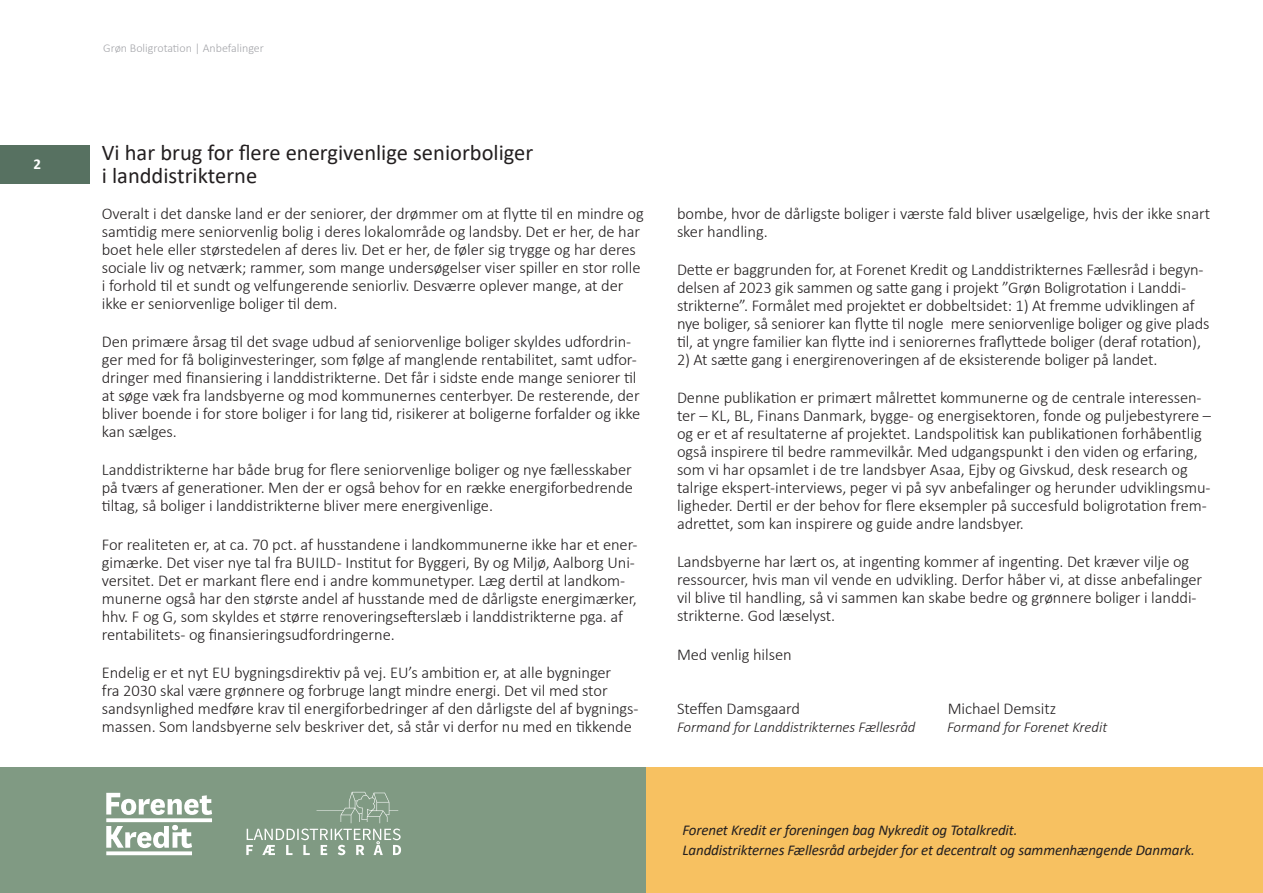
<style>
.page{position:relative;width:1263px;height:893px;background:#fff}
.page>*{position:absolute;margin:0;border:0;box-sizing:border-box;transform-origin:0 0}
.t1{font:22.5px/22.5px "Calibri";color:#231f20}
.Body_Text{font:300 16.5px/18px "Calibri";letter-spacing:-.005em;color:#231f20}
.Body_Text-2{font:italic 15px/19.8px "Calibri";letter-spacing:-.01em;color:#231f20}
.Body_Text-3{font:italic 300 15px "Calibri";letter-spacing:-.005em;color:#231f20}
.t2{font:700 15px "Calibri";color:#fff}
.Body_Text-4{font:300 12px "Calibri";color:#a5a6aa}
</style>
<div class="page">
<div style="left:0;top:767px;width:1263px;height:126px;background:#809a83"></div>
<div style="left:646px;top:767px;width:617px;height:126px;background:#f7c161"></div>
<div style="left:0;top:145px;width:89px;height:38px;background:#577161"></div>
<svg style="left:106px;top:793px;width:106px;height:62px"></svg>
<svg style="left:246px;top:792px;width:155px;height:63px"></svg>
<p class="t2" style="left:34px;top:154px;width:9px">2</p>
<p class="Body_Text-4" style="left:103px;top:41px;width:162px">Grøn Boligrotation | Anbefalinger</p>
<p class="t1" style="left:102px;top:141px;width:433px">Vi har brug for flere energivenlige seniorboliger i landdistrikterne</p>
<p class="Body_Text" style="left:102px;top:204px;width:543px">Overalt i det danske land er der seniorer, der drømmer om at flytte til en mindre og samtidig mere seniorvenlig bolig i deres lokalområde og landsby. Det er her, de har boet hele eller størstedelen af deres liv. Det er her, de føler sig trygge og har deres sociale liv og netværk; rammer, som mange undersøgelser viser spiller en stor rolle i forhold til et sundt og velfungerende seniorliv. Desværre oplever mange, at der ikke er seniorvenlige boliger til dem.</p>
<p class="Body_Text" style="left:102px;top:332px;width:540px">Den primære årsag til det svage udbud af seniorvenlige boliger skyldes udfordrin&shy;ger med for få boliginvesteringer, som følge af manglende rentabilitet, samt udfor&shy;dringer med finansiering i landdistrikterne. Det får i sidste ende mange seniorer til at søge væk fra landsbyerne og mod kommunernes centerbyer. De resterende, der bliver boende i for store boliger i for lang tid, risikerer at boligerne forfalder og ikke kan sælges.</p>
<p class="Body_Text" style="left:102px;top:461px;width:533px;text-align:justify">Landdistrikterne har både brug for flere seniorvenlige boliger og nye fællesskaber på tværs af generationer. Men der er også behov for en række energiforbedrende tiltag, så boliger i landdistrikterne bliver mere energivenlige.</p>
<p class="Body_Text" style="left:102px;top:535px;width:537px">For realiteten er, at ca. 70 pct. af husstandene i landkommunerne ikke har et ener&shy;gimærke. Det viser nye tal fra BUILD - Institut for Byggeri, By og Miljø, Aalborg Uni&shy;versitet. Det er markant flere end i andre kommunetyper. Læg dertil at landkom&shy;munerne også har den største andel af husstande med de dårligste energimærker, hhv. F og G, som skyldes et større renoveringsefterslæb i landdistrikterne pga. af rentabilitets- og finansieringsudfordringerne.</p>
<p class="Body_Text" style="left:102px;top:663px;width:538px">Endelig er et nyt EU bygningsdirektiv på vej. EU’s ambition er, at alle bygninger<br>fra 2030 skal være grønnere og forbruge langt mindre energi. Det vil med stor sandsynlighed medføre krav til energiforbedringer af den dårligste del af bygnings&shy;massen. Som landsbyerne selv beskriver det, så står vi derfor nu med en tikkende</p>
<p class="Body_Text" style="left:677px;top:204px;width:535px">bombe, hvor de dårligste boliger i værste fald bliver usælgelige, hvis der ikke snart sker handling.</p>
<p class="Body_Text" style="left:677px;top:260px;width:534px">Dette er baggrunden for, at Forenet Kredit og Landdistrikternes Fællesråd i begyn&shy;delsen af 2023 gik sammen og satte gang i projekt ”Grøn Boligrotation i Landdi&shy;strikterne”. Formålet med projektet er dobbeltsidet: 1) At fremme udviklingen af nye boliger, så seniorer kan flytte til nogle mere seniorvenlige boliger og give plads til, at yngre familier kan flytte ind i seniorernes fraflyttede boliger (deraf rotation),</p>
<p class="Body_Text" style="left:677px;top:350px;width:482px">2) At sætte gang i energirenoveringen af de eksisterende boliger på landet.</p>
<p class="Body_Text" style="left:677px;top:388px;width:536px">Denne publikation er primært målrettet kommunerne og de centrale interessen&shy;ter – KL, BL, Finans Danmark, bygge- og energisektoren, fonde og puljebestyrere – og er et af resultaterne af projektet. Landspolitisk kan publikationen forhåbentlig også inspirere til bedre rammevilkår. Med udgangspunkt i den viden og erfaring, som vi har opsamlet i de tre landsbyer Asaa, Ejby og Givskud, desk research og talrige ekspert-interviews, peger vi på syv anbefalinger og herunder udviklingsmu&shy;ligheder. Dertil er der behov for flere eksempler på succesfuld boligrotation frem&shy;adrettet, som kan inspirere og guide andre landsbyer.</p>
<p class="Body_Text" style="left:677px;top:553px;width:527px">Landsbyerne har lært os, at ingenting kommer af ingenting. Det kræver vilje og ressourcer, hvis man vil vende en udvikling. Derfor håber vi, at disse anbefalinger vil blive til handling, så vi sammen kan skabe bedre og grønnere boliger i landdi&shy;strikterne. God læselyst.</p>
<p class="Body_Text" style="left:677px;top:645px;width:116px">Med venlig hilsen</p>
<p class="Body_Text" style="left:677px;top:699px;width:125px">Steffen Damsgaard</p>
<p class="Body_Text" style="left:948px;top:699px;width:110px">Michael Demsitz</p>
<p class="Body_Text-3" style="left:677px;top:717px;width:240px">Formand for Landdistrikternes Fællesråd</p>
<p class="Body_Text-3" style="left:947px;top:717px;width:162px">Formand for Forenet Kredit</p>
<p class="Body_Text-2" style="left:682px;top:820px;width:514px">Forenet Kredit er foreningen bag Nykredit og Totalkredit.<br>Landdistrikternes Fællesråd arbejder for et decentralt og sammenhængende Danmark.</p>
</div>
